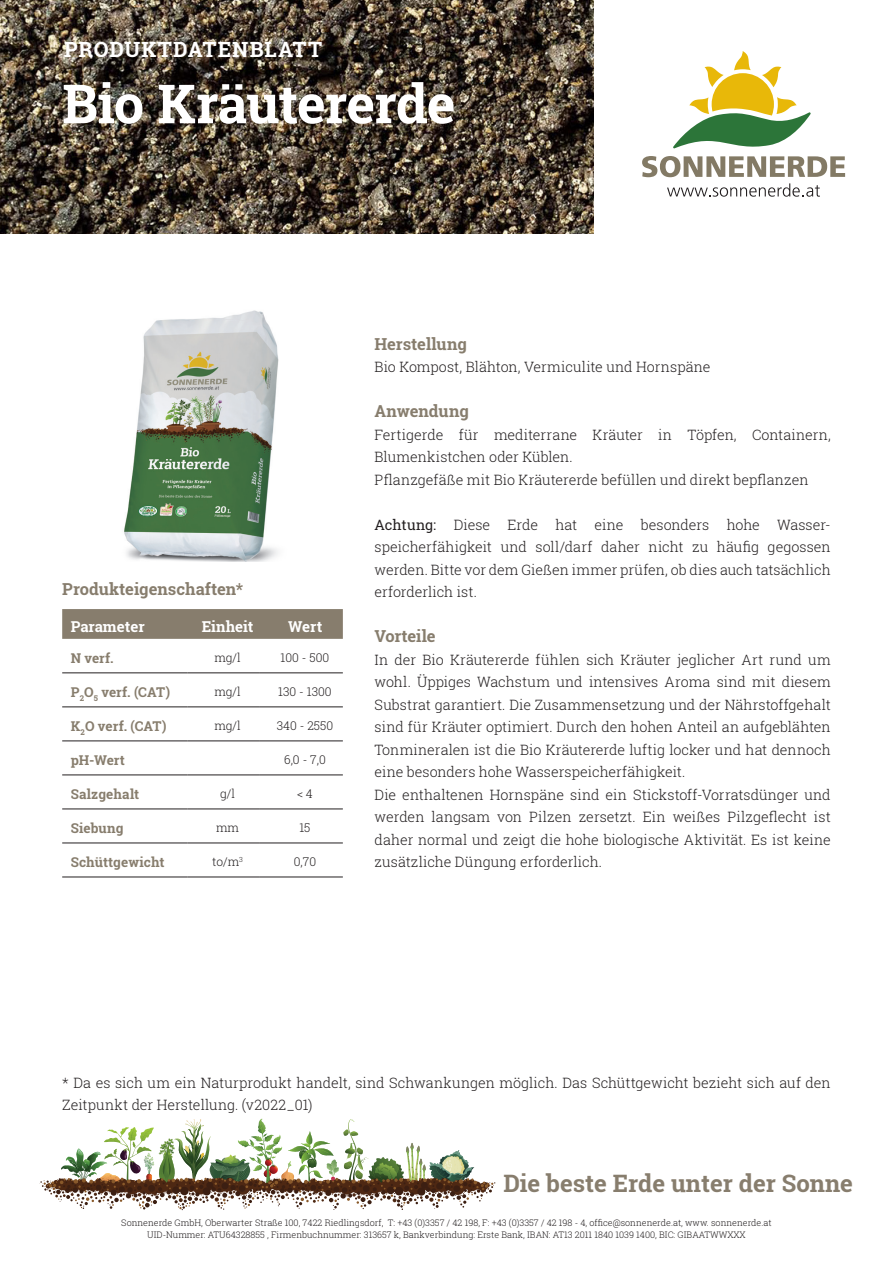
<style>
.page{position:relative;width:893px;height:1263px;background:#fff}
.page>*{position:absolute;margin:0;border:0;box-sizing:border-box;transform-origin:0 0}
.t1{font:700 54px "Roboto Slab";letter-spacing:-.02em;color:#fff}
.t2{font:700 24px "Roboto Slab";color:#877d6d}
.t3{font:700 21px "Roboto Slab";letter-spacing:.045em;color:#fff}
.t4{font:700 16.5px "Roboto Slab";letter-spacing:-.005em;color:#877d6d}
.t5{font:700 15px "Roboto Slab";color:#fff}
.t6{font:300 14.25px/22.5px "Roboto Slab";color:#231f20;text-align:justify}
.t7{font:700 13.5px "Roboto Slab";letter-spacing:.005em;color:#877d6d}
.t8{font:300 12px "Roboto Slab";color:#231f20}
.t9{font:300 9px "Roboto Slab";color:#231f20}
.s1{font-weight:400}
</style>
<div class="page">
<img style="left:40px;top:1119px;width:455px;height:91px">
<img style="left:124px;top:310px;width:155px;height:251px">
<svg style="left:642px;top:51px;width:203px;height:126px"></svg>
<svg style="left:667px;top:183px;width:153px;height:14px"></svg>
<img style="left:0;top:0;width:593px;height:234px">
<svg style="left:62px;top:609px;width:281px;height:30px;background:#877e6e"></svg>
<hr style="left:62px;top:673px;width:126px;height:1px;background:#231f20">
<hr style="left:188px;top:673px;width:71px;height:1px;background:#231f20">
<hr style="left:259px;top:673px;width:84px;height:1px;background:#231f20">
<hr style="left:62px;top:707px;width:126px;height:1px;background:#231f20">
<hr style="left:188px;top:707px;width:71px;height:1px;background:#231f20">
<hr style="left:259px;top:707px;width:84px;height:1px;background:#231f20">
<hr style="left:62px;top:741px;width:126px;height:1px;background:#231f20">
<hr style="left:188px;top:741px;width:71px;height:1px;background:#231f20">
<hr style="left:259px;top:741px;width:84px;height:1px;background:#231f20">
<hr style="left:62px;top:775px;width:126px;height:1px;background:#231f20">
<hr style="left:188px;top:775px;width:71px;height:1px;background:#231f20">
<hr style="left:259px;top:775px;width:84px;height:1px;background:#231f20">
<hr style="left:62px;top:809px;width:126px;height:1px;background:#231f20">
<hr style="left:188px;top:809px;width:71px;height:1px;background:#231f20">
<hr style="left:259px;top:809px;width:84px;height:1px;background:#231f20">
<hr style="left:62px;top:843px;width:126px;height:1px;background:#231f20">
<hr style="left:188px;top:843px;width:71px;height:1px;background:#231f20">
<hr style="left:259px;top:843px;width:84px;height:1px;background:#231f20">
<hr style="left:62px;top:877px;width:126px;height:1px;background:#231f20">
<hr style="left:188px;top:877px;width:71px;height:1px;background:#231f20">
<hr style="left:259px;top:877px;width:84px;height:1px;background:#231f20">
<p class="t3" style="left:64px;top:35px;width:259px">PRODUKTDATENBLATT</p>
<p class="t1" style="left:62px;top:67px;width:395px">Bio Kräutererde</p>
<p class="t4" style="left:62px;top:577px;width:182px">Produkteigenschaften*</p>
<p class="t5" style="left:71px;top:616px;width:76px">Parameter</p>
<p class="t5" style="left:202px;top:616px;width:53px">Einheit</p>
<p class="t5" style="left:288px;top:616px;width:36px">Wert</p>
<p class="t7" style="left:71px;top:649px;width:45px">N verf.</p>
<p class="t8" style="left:214px;top:649px;width:28px">mg/l</p>
<p class="t7" style="left:71px;top:683px;width:101px">P<sub>2</sub>O<sub>5</sub> verf. (CAT)</p>
<p class="t8" style="left:214px;top:683px;width:28px">mg/l</p>
<p class="t7" style="left:71px;top:717px;width:97px">K<sub>2</sub>O verf. (CAT)</p>
<p class="t8" style="left:214px;top:718px;width:28px">mg/l</p>
<p class="t7" style="left:71px;top:751px;width:56px">pH-Wert</p>
<p class="t7" style="left:71px;top:785px;width:70px">Salzgehalt</p>
<p class="t8" style="left:220px;top:786px;width:16px">g/l</p>
<p class="t7" style="left:71px;top:819px;width:54px">Siebung</p>
<p class="t8" style="left:216px;top:820px;width:24px">mm</p>
<p class="t7" style="left:71px;top:853px;width:95px">Schüttgewicht</p>
<p class="t8" style="left:212px;top:854px;width:32px">to/m<sup>3</sup></p>
<p class="t8" style="left:281px;top:649px;width:50px">100 - 500</p>
<p class="t8" style="left:278px;top:683px;width:55px">130 - 1300</p>
<p class="t8" style="left:277px;top:717px;width:58px">340 - 2550</p>
<p class="t8" style="left:284px;top:751px;width:43px">6,0 - 7,0</p>
<p class="t8" style="left:297px;top:785px;width:17px">&lt; 4</p>
<p class="t8" style="left:299px;top:820px;width:13px">15</p>
<p class="t8" style="left:294px;top:854px;width:24px">0,70</p>
<p class="t4" style="left:375px;top:332px;width:94px">Herstellung</p>
<p class="t6" style="left:375px;top:355px;width:337px">Bio Kompost, Blähton, Vermiculite und Hornspäne</p>
<p class="t4" style="left:375px;top:400px;width:96px">Anwendung</p>
<p class="t6" style="left:375px;top:423px;width:458px">Fertigerde für mediterrane Kräuter in Töpfen, Containern,<br>Blumenkistchen oder Küblen.</p>
<p class="t6" style="left:375px;top:468px;width:436px">Pflanzgefäße mit Bio Kräutererde befüllen und direkt bepflanzen</p>
<p class="t6" style="left:375px;top:513px;width:458px"><span class="s1">Achtung:</span> Diese Erde hat eine besonders hohe Wasser&shy;speicherfähigkeit und soll/darf daher nicht zu häufig gegossen werden. Bitte vor dem Gießen immer prüfen, ob dies auch tatsächlich erforderlich ist.</p>
<p class="t4" style="left:375px;top:625px;width:63px">Vorteile</p>
<p class="t6" style="left:375px;top:648px;width:458px">In der Bio Kräutererde fühlen sich Kräuter jeglicher Art rund um wohl. Üppiges Wachstum und intensives Aroma sind mit diesem Substrat garantiert. Die Zusammensetzung und der Nährstoffgehalt sind für Kräuter optimiert. Durch den hohen Anteil an aufgeblähten Tonmineralen ist die Bio Kräutererde luftig locker und hat dennoch eine besonders hohe Wasserspeicherfähigkeit.</p>
<p class="t6" style="left:375px;top:783px;width:458px">Die enthaltenen Hornspäne sind ein Stickstoff-Vorratsdünger und werden langsam von Pilzen zersetzt. Ein weißes Pilzgeflecht ist daher normal und zeigt die hohe biologische Aktivität. Es ist keine zusätzliche Düngung erforderlich.</p>
<p class="t6" style="left:62px;top:1071px;width:770px">* Da es sich um ein Naturprodukt handelt, sind Schwankungen möglich. Das Schüttgewicht bezieht sich auf den<br>Zeitpunkt der Herstellung. (v2022_01)</p>
<p class="t2" style="left:503px;top:1166px;width:351px">Die beste Erde unter der Sonne</p>
<p class="t9" style="left:121px;top:1217px;width:652px">Sonnenerde GmbH, Oberwarter Straße 100, 7422 Riedlingsdorf, T: +43 (0)3357 / 42 198, F: +43 (0)3357 / 42 198 - 4, office@sonnenerde.at, www. sonnenerde.at</p>
<p class="t9" style="left:147px;top:1229px;width:600px">UID-Nummer: ATU64328855 , Firmenbuchnummer: 313657 k, Bankverbindung: Erste Bank, IBAN: AT13 2011 1840 1039 1400, BIC: GIBAATWWXXX</p>
</div>
